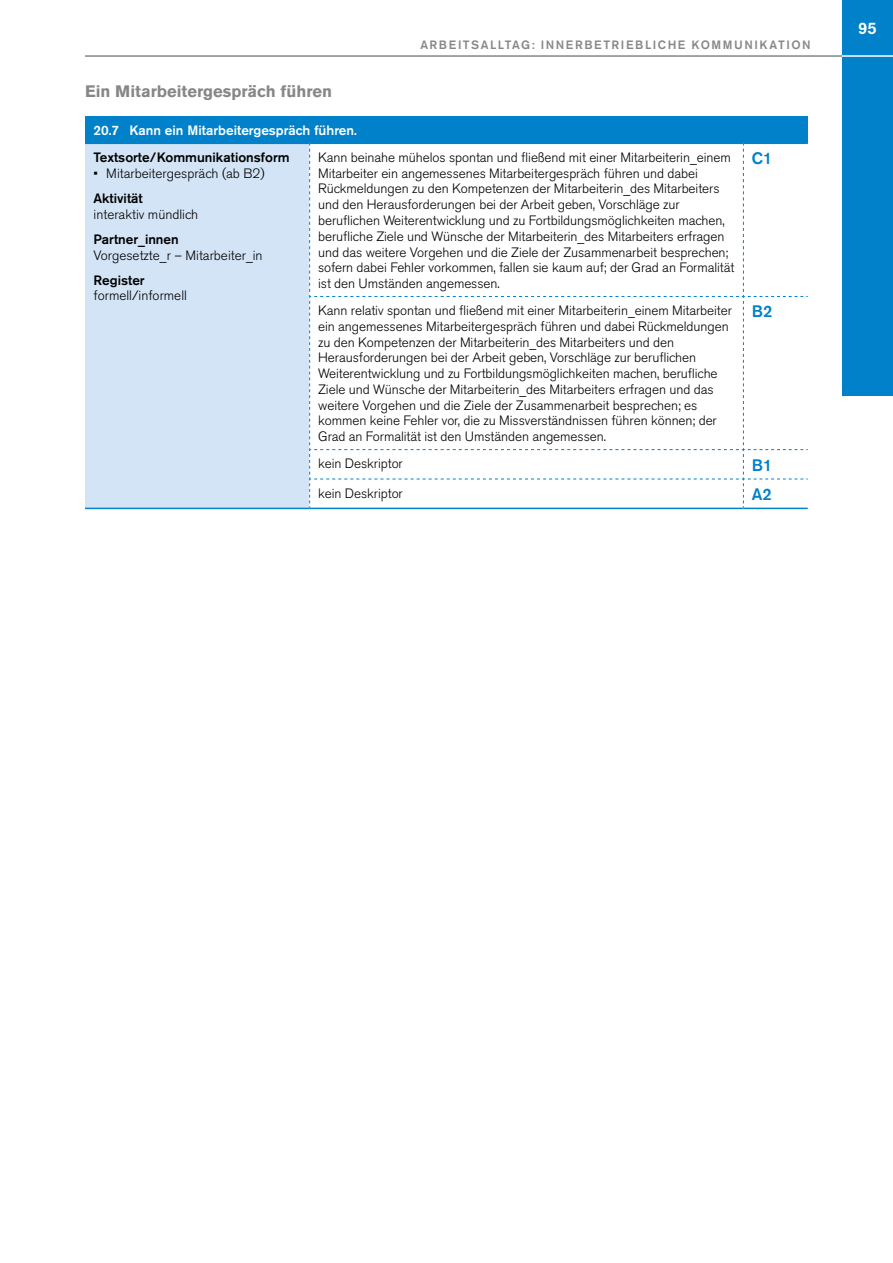
<style>
.page{position:relative;width:893px;height:1263px;background:#fff}
.page>*{position:absolute;margin:0;border:0;box-sizing:border-box;transform-origin:0 0}
.t1{font:700 16.5px "Akzidenz Grotesk Pro";color:#878787}
.t2{font:500 16.5px "Akzidenz Grotesk Pro";color:#0081c9}
.t3{font:500 16.5px "Akzidenz Grotesk Pro";color:#fff}
.t4{font:300 13.5px/15.8px "Akzidenz Grotesk Pro";letter-spacing:-.005em;color:#000}
.t5{font:500 13.5px "Akzidenz Grotesk Pro";color:#000}
.t6{font:500 13.5px "Akzidenz Grotesk Pro";color:#fff}
.t7{font:500 12px "Akzidenz Grotesk Pro";letter-spacing:.13em;color:#878787}
</style>
<div class="page">
<hr style="left:85px;top:55px;width:758px;height:2px;background:#878787">
<div style="left:842px;top:0;width:51px;height:395px;background:#0081c9"></div>
<hr style="left:842px;top:55px;width:51px;height:2px;background:#fff">
<div style="left:85px;top:116px;width:723px;height:27px;background:#0081c9"></div>
<div style="left:85px;top:143px;width:225px;height:365px;background:#d3e4f6"></div>
<hr style="left:85px;top:143px;width:225px;height:1px;background:#0081c9">
<hr style="left:85px;top:508px;width:225px;height:1px;background:#0081c9">
<hr style="left:310px;top:143px;width:433px;height:1px;background:#0081c9">
<hr style="left:743px;top:143px;width:65px;height:1px;background:#0081c9">
<hr style="left:310px;top:508px;width:433px;height:1px;background:#0081c9">
<hr style="left:743px;top:508px;width:65px;height:1px;background:#0081c9">
<svg style="left:309px;top:144px;width:499px;height:364px"></svg>
<p class="t7" style="left:420px;top:37px;width:392px">ARBEITSALLTAG: INNERBETRIEBLICHE KOMMUNIKATION</p>
<p class="t1" style="left:85px;top:81px;width:249px">Ein Mitarbeitergespräch führen</p>
<p class="t6" style="left:94px;top:121px;width:265px">20.7 Kann ein Mitarbeitergespräch führen.</p>
<p class="t5" style="left:94px;top:148px;width:198px">Textsorte/Kommunikationsform</p>
<p class="t4" style="left:94px;top:166px;width:173px">• Mitarbeitergespräch (ab B2)</p>
<p class="t5" style="left:94px;top:190px;width:51px">Aktivität</p>
<p class="t4" style="left:94px;top:206px;width:106px">interaktiv mündlich</p>
<p class="t5" style="left:94px;top:230px;width:87px">Partner_innen</p>
<p class="t4" style="left:94px;top:247px;width:171px">Vorgesetzte_r – Mitarbeiter_in</p>
<p class="t5" style="left:94px;top:271px;width:53px">Register</p>
<p class="t4" style="left:94px;top:288px;width:95px">formell/informell</p>
<p class="t4" style="left:318px;top:149px;width:418px">Kann beinahe mühelos spontan und fließend mit einer Mitarbeiterin_einem Mitarbeiter ein angemessenes Mitarbeitergespräch führen und dabei Rückmeldungen zu den Kompetenzen der Mitarbeiterin_des Mitarbeiters und den Herausforderungen bei der Arbeit geben, Vorschläge zur beruflichen Weiterentwicklung und zu Fortbildungsmöglichkeiten machen, berufliche Ziele und Wünsche der Mitarbeiterin_des Mitarbeiters erfragen und das weitere Vorgehen und die Ziele der Zusammenarbeit besprechen; sofern dabei Fehler vorkommen, fallen sie kaum auf; der Grad an Formalität ist den Umständen angemessen.</p>
<p class="t2" style="left:752px;top:148px;width:22px">C1</p>
<p class="t4" style="left:318px;top:302px;width:415px">Kann relativ spontan und fließend mit einer Mitarbeiterin_einem Mitarbeiter ein angemessenes Mitarbeitergespräch führen und dabei Rückmeldungen zu den Kompetenzen der Mitarbeiterin_des Mitarbeiters und den Herausforderungen bei der Arbeit geben, Vorschläge zur beruflichen Weiterentwicklung und zu Fortbildungsmöglichkeiten machen, berufliche Ziele und Wünsche der Mitarbeiterin_des Mitarbeiters erfragen und das weitere Vorgehen und die Ziele der Zusammenarbeit besprechen; es kommen keine Fehler vor, die zu Missverständnissen führen können; der Grad an Formalität ist den Umständen angemessen.</p>
<p class="t2" style="left:752px;top:301px;width:22px">B2</p>
<p class="t4" style="left:318px;top:456px;width:86px">kein Deskriptor</p>
<p class="t2" style="left:752px;top:454px;width:22px">B1</p>
<p class="t4" style="left:318px;top:485px;width:86px">kein Deskriptor</p>
<p class="t2" style="left:752px;top:483px;width:21px">A2</p>
<p class="t3" style="left:858px;top:18px;width:20px">95</p>
</div>
